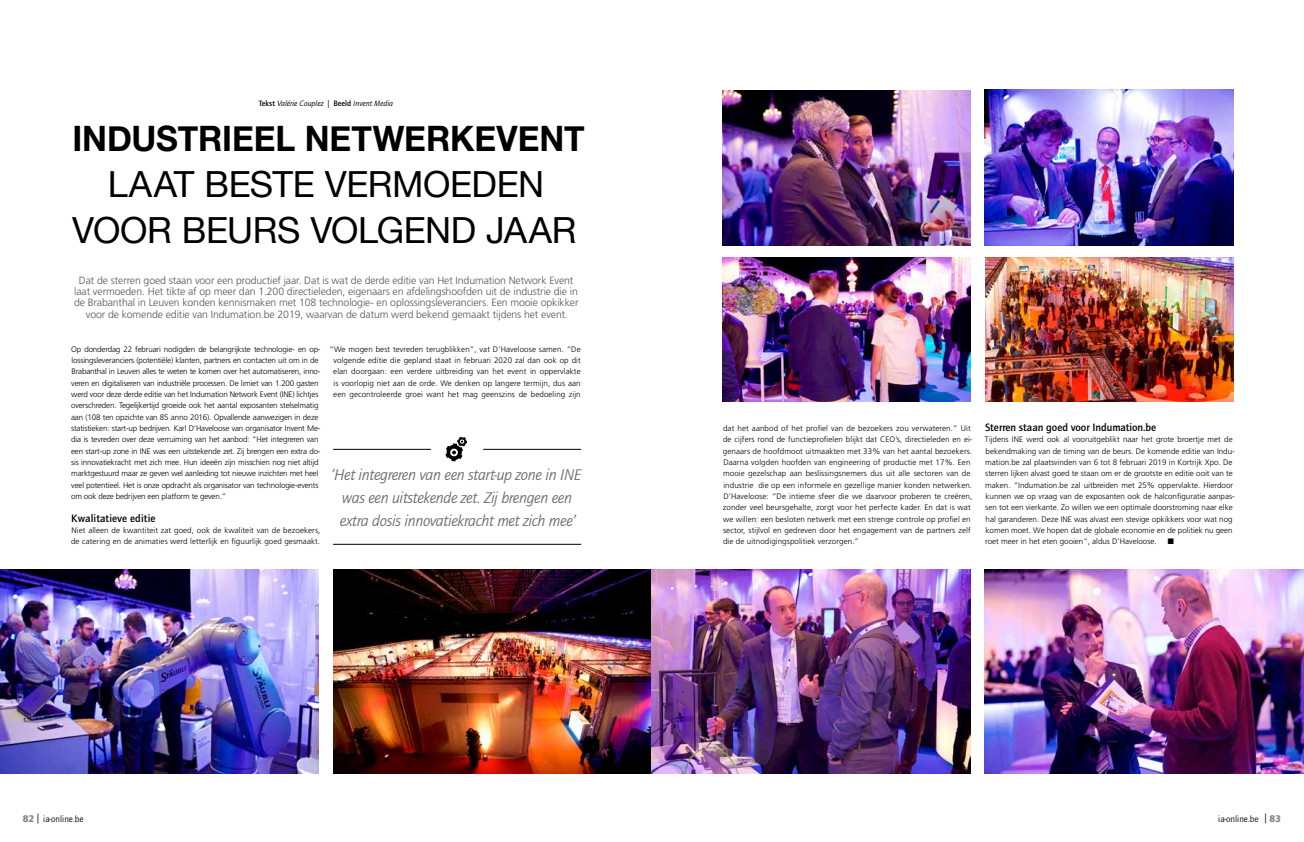
<style>
.page{position:relative;width:1304px;height:842px;background:#fff}
.page>*{position:absolute;margin:0;border:0;box-sizing:border-box;transform-origin:0 0}
.t1{font:36px/46px "Helvetica Neue";letter-spacing:-.01em;color:#000;text-align:center}
.t2{font:700 35px "Helvetica Neue";letter-spacing:-.005em;color:#000;scale:.96 1}
.t3{font:italic 16px/23px "Quay Sans ITC Std";letter-spacing:-.02em;color:#706f6f;text-align:center}
.t4{font:500 11px "Quay Sans ITC Std";color:#000}
.t5{font:300 10.5px/11.3px "Frutiger LT Std";letter-spacing:-.01em;color:#575756;text-align:center}
.t6{font:9.2px "Quay Sans ITC Std";color:#000}
.t7{font:300 8px/11.3px "Frutiger LT Std";color:#000}
.t8{font:300 8px/11.3px "Frutiger LT Std";letter-spacing:-.02em;color:#000}
.t9{font:italic 8px "Quay Sans ITC Std";color:#000}
.t10{font:8px "Zapf Dingbats ITC";color:#000}
.s1{font-weight:500;font-style:normal}
.s2{font-weight:900;font-size:10px;color:#878787}
.s3{font-size:10px}
</style>
<div class="page">
<hr style="left:333px;top:449px;width:98px;height:1px;background:#000">
<hr style="left:483px;top:449px;width:98px;height:1px;background:#000">
<hr style="left:333px;top:544px;width:248px;height:1px;background:#000">
<svg style="left:445px;top:437px;width:22px;height:24px"></svg>
<img style="left:333px;top:569px;width:638px;height:205px">
<img style="left:985px;top:257px;width:248px;height:144px">
<img style="left:723px;top:91px;width:248px;height:155px">
<img style="left:723px;top:257px;width:248px;height:144px">
<img style="left:985px;top:569px;width:319px;height:205px">
<img style="left:985px;top:90px;width:248px;height:156px">
<img style="left:0;top:569px;width:319px;height:205px">
<p class="t9" style="left:259px;top:98px;width:136px"><span class="s1">Tekst</span> Valérie Couplez | <span class="s1">Beeld</span> Invent Media</p>
<h2 class="t2" style="left:72px;top:111px;width:535px">INDUSTRIEEL NETWERKEVENT</h2>
<h1 class="t1" style="left:72px;top:163px;width:506px">LAAT BESTE VERMOEDEN<br>VOOR BEURS VOLGEND JAAR</h1>
<p class="t5" style="left:74px;top:274px;width:506px">Dat de sterren goed staan voor een productief jaar. Dat is wat de derde editie van Het Indumation Network Event laat vermoeden. Het tikte af op meer dan 1.200 directieleden, eigenaars en afdelingshoofden uit de industrie die in de Brabanthal in Leuven konden kennismaken met 108 technologie- en oplossingsleveranciers. Een mooie opkikker voor de komende editie van Indumation.be 2019, waarvan de datum werd bekend gemaakt tijdens het event.</p>
<p class="t8" style="left:71px;top:343px;width:251px">Op donderdag 22 februari nodigden de belangrijkste technologie- en op&shy;lossingsleveranciers (potentiële) klanten, partners en contacten uit om in de Brabanthal in Leuven alles te weten te komen over het automatiseren, inno&shy;veren en digitaliseren van industriële processen. De limiet van 1.200 gasten werd voor deze derde editie van het Indumation Network Event (INE) lichtjes overschreden. Tegelijkertijd groeide ook het aantal exposanten stelselmatig aan (108 ten opzichte van 85 anno 2016). Opvallende aanwezigen in deze statistieken: start-up bedrijven. Karl D’Haveloose van organisator Invent Me&shy;dia is tevreden over deze verruiming van het aanbod: “Het integreren van een start-up zone in INE was een uitstekende zet. Zij brengen een extra do&shy;sis innovatiekracht met zich mee. Hun ideeën zijn misschien nog niet altijd marktgestuurd maar ze geven wel aanleiding tot nieuwe inzichten met heel veel potentieel. Het is onze opdracht als organisator van technologie-events om ook deze bedrijven een platform te geven.”</p>
<h3 class="t4" style="left:71px;top:511px;width:86px">Kwalitatieve editie</h3>
<p class="t7" style="left:71px;top:525px;width:251px">Niet alleen de kwantiteit zat goed, ook de kwaliteit van de bezoekers, de catering en de animaties werd letterlijk en figuurlijk goed gesmaakt.</p>
<p class="t7" style="left:329px;top:343px;width:253px;text-align:center">“We mogen best tevreden terugblikken”, vat D’Haveloose samen. “De volgende editie die gepland staat in februari 2020 zal dan ook op dit elan doorgaan: een verdere uitbreiding van het event in oppervlakte is voorlopig niet aan de orde. We denken op langere termijn, dus aan een gecontroleerde groei want het mag geenszins de bedoeling zijn</p>
<h3 class="t3" style="left:331px;top:463px;width:252px">‘Het integreren van een start-up zone in INE was een uitstekende zet. Zij brengen een extra dosis innovatiekracht met zich mee’</h3>
<p class="t7" style="left:723px;top:423px;width:251px">dat het aanbod of het profiel van de bezoekers zou verwateren.” Uit de cijfers rond de functieprofielen blijkt dat CEO’s, directieleden en ei&shy;genaars de hoofdmoot uitmaakten met 33% van het aantal bezoekers.<br>Daarna volgden hoofden van engineering of productie met 17%. Een mooie gezelschap aan beslissingsnemers dus uit alle sectoren van de industrie die op een informele en gezellige manier konden netwerken.<br>D’Haveloose: “De intieme sfeer die we daarvoor proberen te creëren, zonder veel beursgehalte, zorgt voor het perfecte kader. En dat is wat we willen: een besloten netwerk met een strenge controle op profiel en sector, stijlvol en gedreven door het engagement van de partners zelf die de uitnodigingspolitiek verzorgen.”</p>
<h3 class="t4" style="left:985px;top:421px;width:173px">Sterren staan goed voor Indumation.be</h3>
<p class="t7" style="left:985px;top:434px;width:252px">Tijdens INE werd ook al vooruitgeblikt naar het grote broertje met de bekendmaking van de timing van de beurs. De komende editie van Indu&shy;mation.be zal plaatsvinden van 6 tot 8 februari 2019 in Kortrijk Xpo. De sterren lijken alvast goed te staan om er de grootste en editie ooit van te maken. “Indumation.be zal uitbreiden met 25% oppervlakte. Hierdoor kunnen we op vraag van de exposanten ook de halconfiguratie aanpas&shy;sen tot een vierkante. Zo willen we een optimale doorstroming naar elke hal garanderen. Deze INE was alvast een stevige opkikkers voor wat nog komen moet. We hopen dat de globale economie en de politiek nu geen roet meer in het eten gooien”, aldus D’Haveloose.</p>
<p class="t10" style="left:1168px;top:538px;width:8px">■</p>
<p class="t6" style="left:23px;top:813px;width:62px"><span class="s2">82</span> <span class="s3">|</span> ia-online.be</p>
<p class="t6" style="left:1218px;top:813px;width:64px">ia-online.be <span class="s3">|</span> <span class="s2">83</span></p>
</div>
